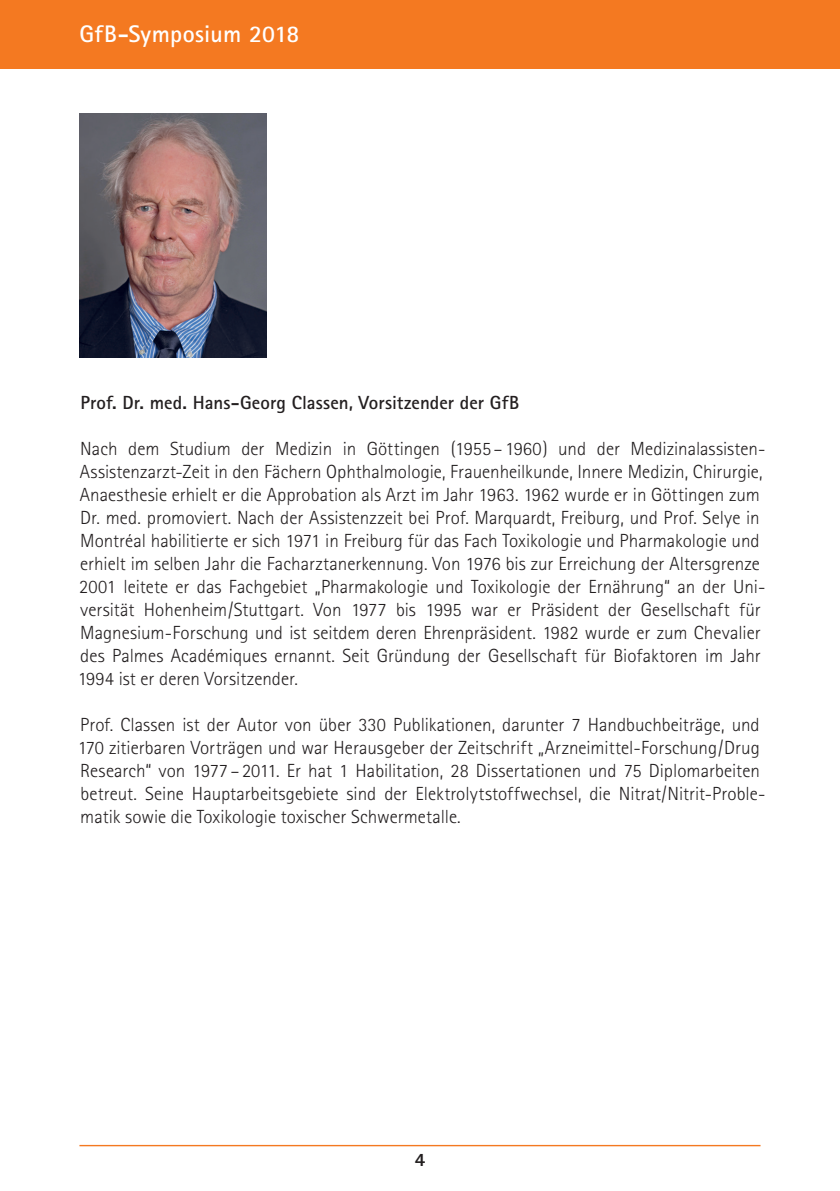
<style>
.page{position:relative;width:840px;height:1191px;background:#fff}
.page>*{position:absolute;margin:0;border:0;box-sizing:border-box;transform-origin:0 0}
.t1{font:700 24px "Rotis Sans Serif";letter-spacing:.005em;color:#fff}
.t2{font:300 19px/23px "Rotis Sans Serif";color:#231f20}
.t3{font:700 19px "Rotis Sans Serif";letter-spacing:.005em;color:#231f20}
.t4{font:800 19px "Rotis Sans Serif";color:#231f20}
</style>
<div class="page">
<img style="left:79px;top:113px;width:187px;height:244px">
<div style="left:0;top:0;width:839px;height:68px;background:#f47921"></div>
<hr style="left:79px;top:1144px;width:681px;height:2px;background:#f47921">
<p class="t1" style="left:79px;top:18px;width:221px">GfB-Symposium 2018</p>
<p class="t3" style="left:80px;top:391px;width:440px">Prof. Dr. med. Hans-Georg Classen, Vorsitzender der GfB</p>
<p class="t2" style="left:78px;top:437px;width:689px">Nach dem Studium der Medizin in Göttingen (1955 – 1960) und der Medizinalassisten-Assistenzarzt-Zeit in den Fächern Ophthalmologie, Frauenheilkunde, Innere Medizin, Chirurgie, Anaesthesie erhielt er die Approbation als Arzt im Jahr 1963. 1962 wurde er in Göttingen zum Dr. med. promoviert. Nach der Assistenzzeit bei Prof. Marquardt, Freiburg, und Prof. Selye in Montréal habilitierte er sich 1971 in Freiburg für das Fach Toxikologie und Pharmakologie und erhielt im selben Jahr die Facharztanerkennung. Von 1976 bis zur Erreichung der Altersgrenze 2001 leitete er das Fachgebiet „Pharmakologie und Toxikologie der Ernährung“ an der Uni&shy;versität Hohenheim/Stuttgart. Von 1977 bis 1995 war er Präsident der Gesellschaft für Magnesium-Forschung und ist seitdem deren Ehrenpräsident. 1982 wurde er zum Chevalier des Palmes Académiques ernannt. Seit Gründung der Gesellschaft für Biofaktoren im Jahr 1994 ist er deren Vorsitzender.</p>
<p class="t2" style="left:78px;top:713px;width:686px">Prof. Classen ist der Autor von über 330 Publikationen, darunter 7 Handbuchbeiträge, und 170 zitierbaren Vorträgen und war Herausgeber der Zeitschrift „Arzneimittel-Forschung/Drug Research“ von 1977 – 2011. Er hat 1 Habilitation, 28 Dissertationen und 75 Diplomarbeiten betreut. Seine Hauptarbeitsgebiete sind der Elektrolytstoffwechsel, die Nitrat/Nitrit-Proble&shy;matik sowie die Toxikologie toxischer Schwermetalle.</p>
<p class="t4" style="left:414px;top:1147px;width:12px">4</p>
</div>
